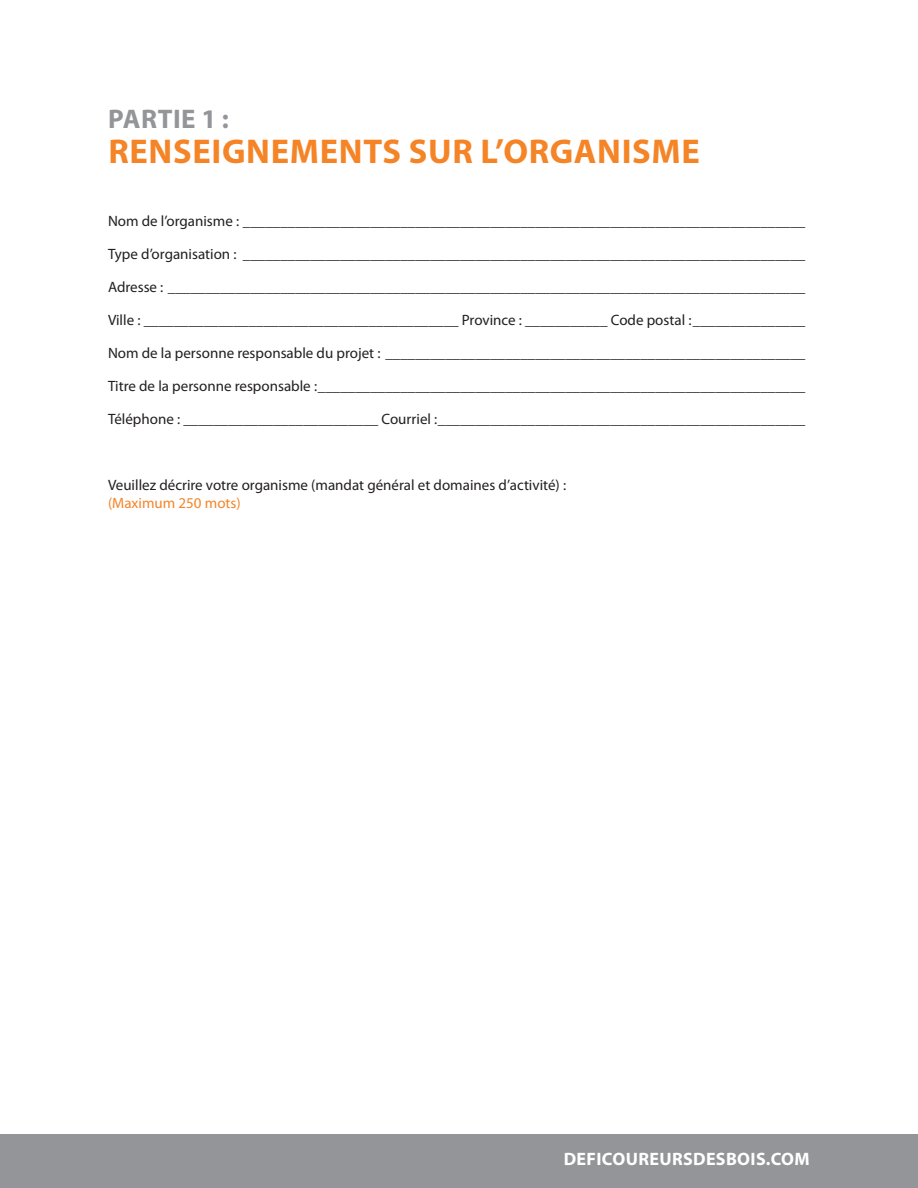
<style>
.page{position:relative;width:918px;height:1188px;background:#fff}
.page>*{position:absolute;margin:0;border:0;box-sizing:border-box;transform-origin:0 0}
.Subtitle{font:700 34.5px "Myriad Pro";letter-spacing:.02em;color:#f58427}
.Subtitle-2{font:700 27px "Myriad Pro";letter-spacing:.02em;color:#939598}
.Body_text_2{font:700 18px "Myriad Pro";letter-spacing:.02em;color:#fff}
.Body_text_2-2{font:15px "Myriad Pro";color:#231f20}
.Body_text_2-3{font:15px "Myriad Pro";color:#f58427}
</style>
<div class="page">
<div style="left:0;top:1134px;width:918px;height:54px;background:#939598"></div>
<p class="Subtitle-2" style="left:108px;top:102px;width:122px">PARTIE 1 :</p>
<p class="Subtitle" style="left:108px;top:129px;width:593px">RENSEIGNEMENTS SUR L’ORGANISME</p>
<p class="Body_text_2-2" style="left:108px;top:211px;width:699px">Nom de l’organisme : ___________________________________________________________________________</p>
<p class="Body_text_2-2" style="left:108px;top:244px;width:699px">Type d’organisation : ___________________________________________________________________________</p>
<p class="Body_text_2-2" style="left:108px;top:277px;width:699px">Adresse : _____________________________________________________________________________________</p>
<p class="Body_text_2-2" style="left:108px;top:310px;width:699px">Ville : __________________________________________ Province : ___________ Code postal :_______________</p>
<p class="Body_text_2-2" style="left:108px;top:343px;width:699px">Nom de la personne responsable du projet : ________________________________________________________</p>
<p class="Body_text_2-2" style="left:108px;top:376px;width:699px">Titre de la personne responsable :_________________________________________________________________</p>
<p class="Body_text_2-2" style="left:108px;top:409px;width:699px">Téléphone : __________________________ Courriel :_________________________________________________</p>
<p class="Body_text_2-2" style="left:108px;top:475px;width:460px">Veuillez décrire votre organisme (mandat général et domaines d’activité) :</p>
<p class="Body_text_2-3" style="left:108px;top:493px;width:134px">(Maximum 250 mots)</p>
<p class="Body_text_2" style="left:564px;top:1147px;width:248px">DEFICOUREURSDESBOIS.COM</p>
</div>
